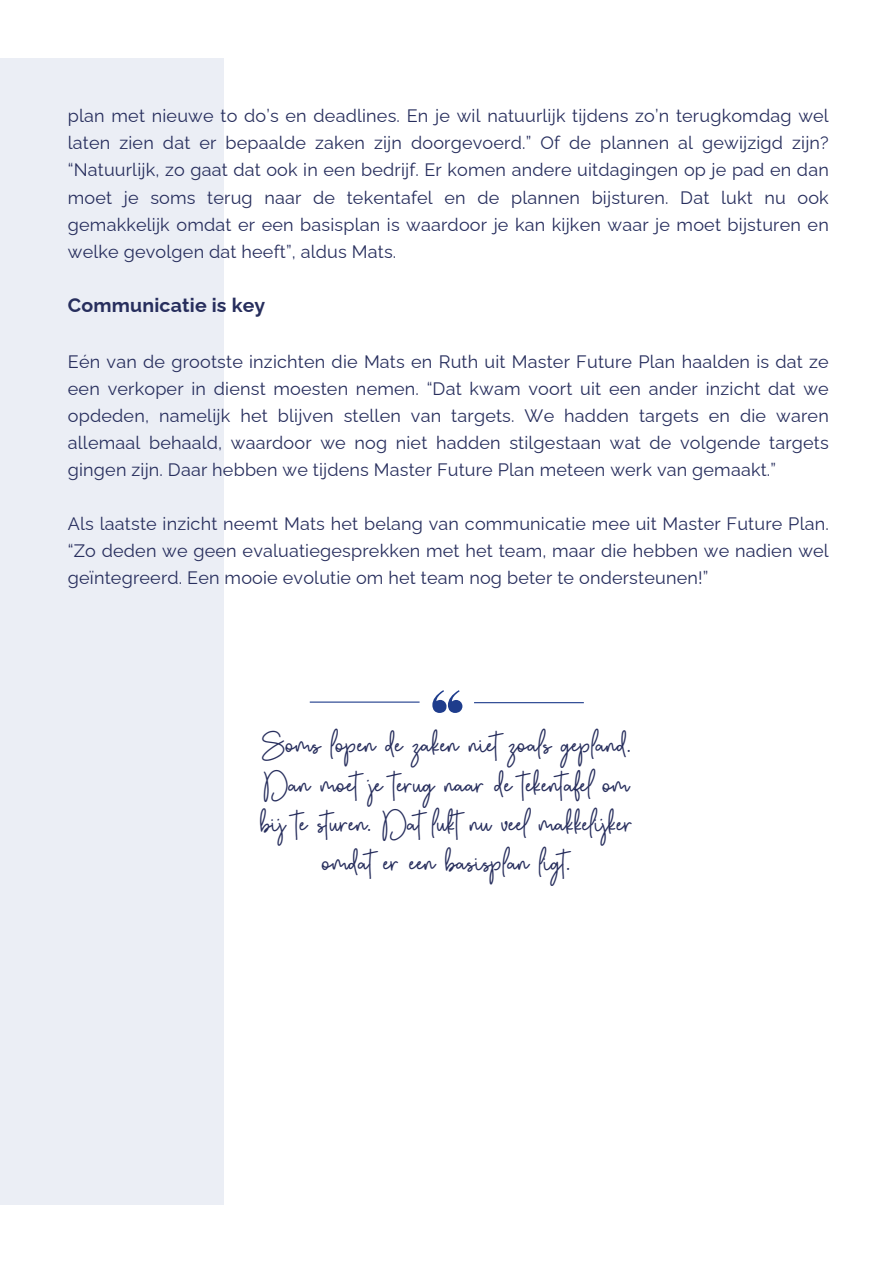
<style>
.page{position:relative;width:894px;height:1264px;background:#fff}
.page>*{position:absolute;margin:0;border:0;box-sizing:border-box;transform-origin:0 0}
.t1{font:33px/39.3px "Autumn Fairy";color:#272e5d;text-align:center}
.t2{font:700 19.5px "Raleway";letter-spacing:.01em;color:#272e5d}
.t3{font:18px/27px "Raleway";letter-spacing:.01em;color:#272e5d;text-align:justify}
</style>
<div class="page">
<div style="left:0;top:58px;width:223px;height:1146px;background:#ebeef5"></div>
<hr style="left:310px;top:701px;width:109px;height:1px;background:#1e3c8c">
<svg style="left:432px;top:690px;width:30px;height:22px"></svg>
<hr style="left:474px;top:702px;width:109px;height:1px;background:#1e3c8c">
<p class="t3" style="left:68px;top:103px;width:762px">plan met nieuwe to do’s en deadlines. En je wil natuurlijk tijdens zo’n terugkomdag wel laten zien dat er bepaalde zaken zijn doorgevoerd.” Of de plannen al gewijzigd zijn? “Natuurlijk, zo gaat dat ook in een bedrijf. Er komen andere uitdagingen op je pad en dan moet je soms terug naar de tekentafel en de plannen bijsturen. Dat lukt nu ook gemakkelijk omdat er een basisplan is waardoor je kan kijken waar je moet bijsturen en welke gevolgen dat heeft”, aldus Mats.</p>
<h2 class="t2" style="left:68px;top:293px;width:199px">Communicatie is key</h2>
<p class="t3" style="left:68px;top:348px;width:762px">Eén van de grootste inzichten die Mats en Ruth uit Master Future Plan haalden is dat ze een verkoper in dienst moesten nemen. “Dat kwam voort uit een ander inzicht dat we opdeden, namelijk het blijven stellen van targets. We hadden targets en die waren allemaal behaald, waardoor we nog niet hadden stilgestaan wat de volgende targets gingen zijn. Daar hebben we tijdens Master Future Plan meteen werk van gemaakt.”</p>
<p class="t3" style="left:68px;top:510px;width:762px">Als laatste inzicht neemt Mats het belang van communicatie mee uit Master Future Plan. “Zo deden we geen evaluatiegesprekken met het team, maar die hebben we nadien wel geïntegreerd. Een mooie evolutie om het team nog beter te ondersteunen!”</p>
<p class="t1" style="left:260px;top:723px;width:374px">Soms lopen de zaken niet zoals gepland.<br>Dan moet je terug naar de tekentafel om bij te sturen. Dat lukt nu veel makkelijker omdat er een basisplan ligt.</p>
</div>
